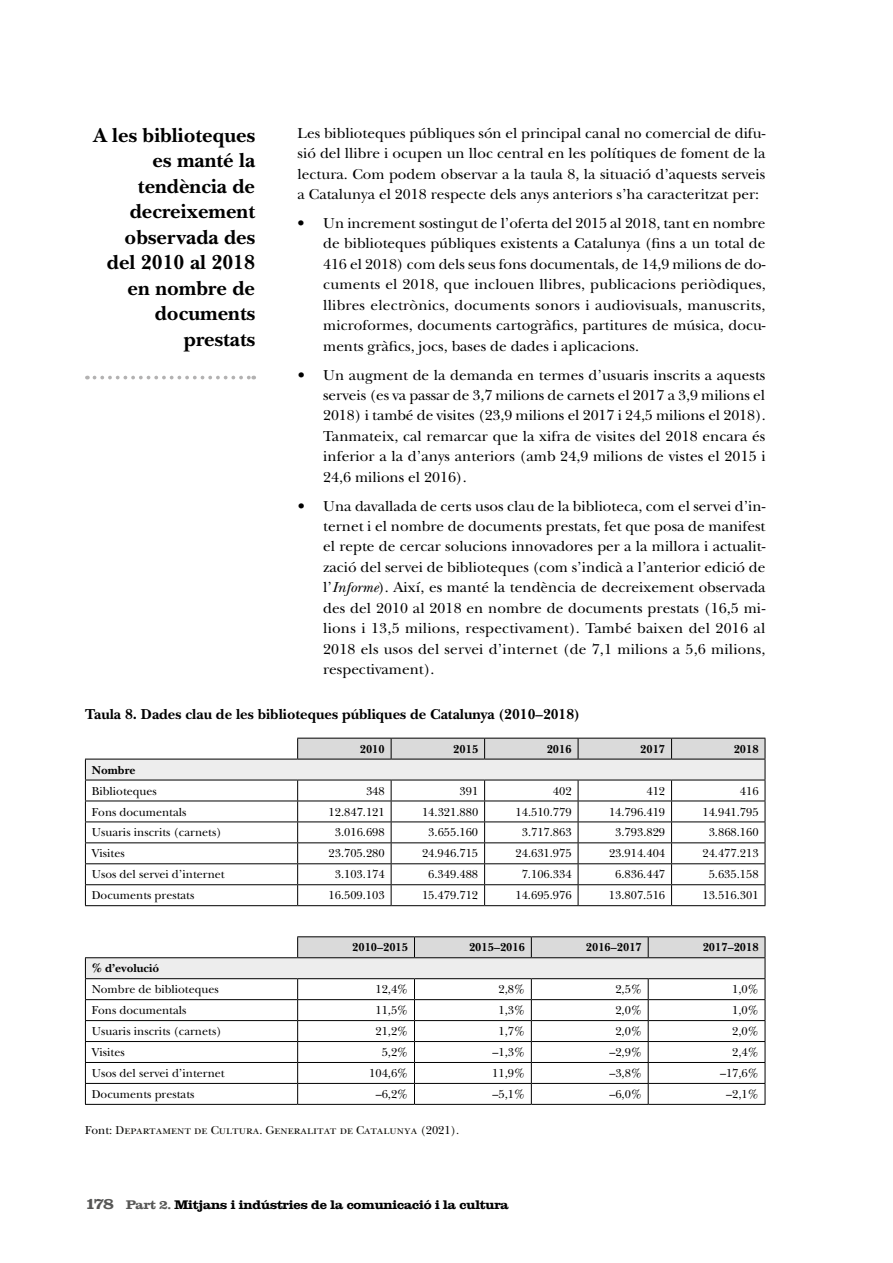
<style>
.page{position:relative;width:893px;height:1263px;background:#fff}
.page>*{position:absolute;margin:0;border:0;box-sizing:border-box;transform-origin:0 0}
.t1{font:700 21px/25.5px "New Baskerville Std";color:#000;text-align:right}
.t2{font:15px/20.4px "New Baskerville Std";letter-spacing:.005em;color:#000;text-align:justify}
.t3{font:700 15px "New Baskerville Std";color:#000}
.t4{font:12px "New Baskerville Std";color:#000}
.t5{font:700 12px "New Baskerville Std";color:#000}
.t6{font:12px "New Baskerville Std";color:#12110c}
.t7{font:700 12px "Clarendon";color:#000}
.s1{font-style:italic}
.s2{color:#000}
.s3{font-size:15px;color:#575756}
.s4{color:#575756}
</style>
<div class="page">
<div style="left:85px;top:759px;width:680px;height:21px;background:#ededed"></div>
<hr style="left:85px;top:759px;width:213px;height:1px;background:#000">
<hr style="left:85px;top:780px;width:213px;height:1px;background:#000">
<hr style="left:85px;top:801px;width:213px;height:1px;background:#000">
<hr style="left:85px;top:821px;width:213px;height:1px;background:#000">
<hr style="left:85px;top:842px;width:213px;height:1px;background:#000">
<hr style="left:85px;top:863px;width:213px;height:1px;background:#000">
<svg style="left:85px;top:759px;width:1px;height:146px"></svg>
<hr style="left:85px;top:884px;width:213px;height:1px;background:#000">
<hr style="left:85px;top:905px;width:213px;height:1px;background:#000">
<hr style="left:298px;top:905px;width:93px;height:1px;background:#000">
<hr style="left:391px;top:905px;width:94px;height:1px;background:#000">
<hr style="left:485px;top:905px;width:93px;height:1px;background:#000">
<hr style="left:578px;top:905px;width:94px;height:1px;background:#000">
<hr style="left:672px;top:905px;width:93px;height:1px;background:#000">
<svg style="left:297px;top:738px;width:469px;height:167px"></svg>
<hr style="left:298px;top:821px;width:93px;height:1px;background:#000">
<hr style="left:391px;top:821px;width:94px;height:1px;background:#000">
<hr style="left:485px;top:821px;width:93px;height:1px;background:#000">
<hr style="left:578px;top:821px;width:94px;height:1px;background:#000">
<hr style="left:672px;top:821px;width:93px;height:1px;background:#000">
<div style="left:85px;top:958px;width:680px;height:21px;background:#ededed"></div>
<hr style="left:85px;top:957px;width:213px;height:1px;background:#000">
<svg style="left:85px;top:958px;width:1px;height:146px"></svg>
<hr style="left:85px;top:978px;width:213px;height:1px;background:#000">
<hr style="left:85px;top:999px;width:213px;height:1px;background:#000">
<hr style="left:85px;top:1020px;width:213px;height:1px;background:#000">
<hr style="left:85px;top:1041px;width:213px;height:1px;background:#000">
<hr style="left:85px;top:1062px;width:213px;height:1px;background:#000">
<hr style="left:85px;top:1083px;width:213px;height:1px;background:#000">
<hr style="left:85px;top:1104px;width:213px;height:1px;background:#000">
<hr style="left:298px;top:1104px;width:116px;height:1px;background:#000">
<hr style="left:414px;top:1104px;width:117px;height:1px;background:#000">
<hr style="left:531px;top:1104px;width:117px;height:1px;background:#000">
<hr style="left:648px;top:1104px;width:117px;height:1px;background:#000">
<hr style="left:297px;top:936px;width:117px;height:1px;background:#000">
<hr style="left:414px;top:936px;width:117px;height:1px;background:#000">
<hr style="left:531px;top:936px;width:117px;height:1px;background:#000">
<hr style="left:648px;top:936px;width:117px;height:1px;background:#000">
<svg style="left:297px;top:937px;width:469px;height:167px"></svg>
<hr style="left:298px;top:1020px;width:116px;height:1px;background:#000">
<hr style="left:414px;top:1020px;width:117px;height:1px;background:#000">
<hr style="left:531px;top:1020px;width:117px;height:1px;background:#000">
<hr style="left:648px;top:1020px;width:117px;height:1px;background:#000">
<svg style="left:94px;top:376px;width:160px;height:3px"></svg>
<p class="t2" style="left:298px;top:123px;width:469px">Les biblioteques públiques són el principal canal no comercial de difu&shy;sió del llibre i ocupen un lloc central en les polítiques de foment de la lectura. Com podem observar a la taula 8, la situació d’aquests serveis a Catalunya el 2018 respecte dels anys anteriors s’ha caracteritzat per:</p>
<p class="t2" style="left:323px;top:213px;width:444px;text-indent:-26px">• Un increment sostingut de l’oferta del 2015 al 2018, tant en nombre de biblioteques públiques existents a Catalunya (fins a un total de 416 el 2018) com dels seus fons documentals, de 14,9 milions de do&shy;cuments el 2018, que inclouen llibres, publicacions periòdiques, llibres electrònics, documents sonors i audiovisuals, manuscrits, microformes, documents cartogràfics, partitures de música, docu&shy;ments gràfics, jocs, bases de dades i aplicacions.</p>
<p class="t2" style="left:323px;top:365px;width:444px;text-indent:-26px">• Un augment de la demanda en termes d’usuaris inscrits a aquests serveis (es va passar de 3,7 milions de carnets el 2017 a 3,9 milions el 2018) i també de visites (23,9 milions el 2017 i 24,5 milions el 2018).<br>Tanmateix, cal remarcar que la xifra de visites del 2018 encara és inferior a la d’anys anteriors (amb 24,9 milions de vistes el 2015 i 24,6 milions el 2016).</p>
<p class="t2" style="left:323px;top:496px;width:444px;text-indent:-26px">• Una davallada de certs usos clau de la biblioteca, com el servei d’in&shy;ternet i el nombre de documents prestats, fet que posa de manifest el repte de cercar solucions innovadores per a la millora i actualit&shy;zació del servei de biblioteques (com s’indicà a l’anterior edició de l’<span class="s1">Informe</span>). Així, es manté la tendència de decreixement observada des del 2010 al 2018 en nombre de documents prestats (16,5 mi&shy;lions i 13,5 milions, respectivament). També baixen del 2016 al 2018 els usos del servei d’internet (de 7,1 milions a 5,6 milions, respectivament).</p>
<p class="t3" style="left:85px;top:705px;width:496px">Taula 8. Dades clau de les biblioteques públiques de Catalunya (2010–2018)</p>
<p class="t5" style="left:360px;top:742px;width:26px">2010</p>
<p class="t5" style="left:453px;top:742px;width:26px">2015</p>
<p class="t5" style="left:547px;top:742px;width:26px">2016</p>
<p class="t5" style="left:640px;top:742px;width:26px">2017</p>
<p class="t5" style="left:734px;top:742px;width:26px">2018</p>
<p class="t5" style="left:92px;top:763px;width:45px">Nombre</p>
<p class="t4" style="left:92px;top:784px;width:67px">Biblioteques</p>
<p class="t4" style="left:366px;top:784px;width:20px">348</p>
<p class="t4" style="left:459px;top:784px;width:20px">391</p>
<p class="t4" style="left:553px;top:784px;width:20px">402</p>
<p class="t4" style="left:646px;top:784px;width:20px">412</p>
<p class="t4" style="left:740px;top:784px;width:20px">416</p>
<p class="t4" style="left:92px;top:805px;width:96px">Fons documentals</p>
<p class="t4" style="left:329px;top:805px;width:58px">12.847.121</p>
<p class="t4" style="left:422px;top:805px;width:58px">14.321.880</p>
<p class="t4" style="left:516px;top:805px;width:58px">14.510.779</p>
<p class="t4" style="left:609px;top:805px;width:58px">14.796.419</p>
<p class="t4" style="left:702px;top:805px;width:58px">14.941.795</p>
<p class="t4" style="left:92px;top:826px;width:131px">Usuaris inscrits (carnets)</p>
<p class="t4" style="left:335px;top:826px;width:51px">3.016.698</p>
<p class="t4" style="left:428px;top:826px;width:51px">3.655.160</p>
<p class="t4" style="left:522px;top:826px;width:51px">3.717.863</p>
<p class="t4" style="left:615px;top:826px;width:51px">3.793.829</p>
<p class="t4" style="left:709px;top:826px;width:51px">3.868.160</p>
<p class="t4" style="left:92px;top:846px;width:34px">Visites</p>
<p class="t4" style="left:329px;top:846px;width:58px">23.705.280</p>
<p class="t4" style="left:422px;top:846px;width:58px">24.946.715</p>
<p class="t4" style="left:515px;top:846px;width:58px">24.631.975</p>
<p class="t4" style="left:609px;top:846px;width:58px">23.914.404</p>
<p class="t4" style="left:702px;top:846px;width:58px">24.477.213</p>
<p class="t4" style="left:92px;top:867px;width:135px">Usos del servei d’internet</p>
<p class="t4" style="left:335px;top:867px;width:51px">3.103.174</p>
<p class="t4" style="left:428px;top:867px;width:51px">6.349.488</p>
<p class="t4" style="left:522px;top:867px;width:51px">7.106.334</p>
<p class="t4" style="left:615px;top:867px;width:51px">6.836.447</p>
<p class="t4" style="left:709px;top:867px;width:51px">5.635.158</p>
<p class="t4" style="left:92px;top:888px;width:104px">Documents prestats</p>
<p class="t4" style="left:329px;top:888px;width:58px">16.509.103</p>
<p class="t4" style="left:422px;top:888px;width:58px">15.479.712</p>
<p class="t4" style="left:515px;top:888px;width:58px">14.695.976</p>
<p class="t4" style="left:609px;top:888px;width:58px">13.807.516</p>
<p class="t4" style="left:702px;top:888px;width:58px">13.516.301</p>
<h1 class="t1" style="left:93px;top:122px;width:163px">A les biblioteques es manté la tendència de decreixement observada des del 2010 al 2018 en nombre de documents prestats</h1>
<p class="t5" style="left:352px;top:940px;width:57px">2010–2015</p>
<p class="t5" style="left:469px;top:940px;width:57px">2015–2016</p>
<p class="t5" style="left:586px;top:940px;width:57px">2016–2017</p>
<p class="t5" style="left:703px;top:940px;width:57px">2017–2018</p>
<p class="t5" style="left:92px;top:961px;width:69px">% d’evolució</p>
<p class="t4" style="left:92px;top:982px;width:128px">Nombre de biblioteques</p>
<p class="t4" style="left:375px;top:982px;width:34px">12,4%</p>
<p class="t4" style="left:499px;top:982px;width:28px">2,8%</p>
<p class="t4" style="left:615px;top:982px;width:28px">2,5%</p>
<p class="t4" style="left:732px;top:982px;width:28px">1,0%</p>
<p class="t4" style="left:92px;top:1003px;width:96px">Fons documentals</p>
<p class="t4" style="left:375px;top:1003px;width:34px">11,5%</p>
<p class="t4" style="left:499px;top:1003px;width:28px">1,3%</p>
<p class="t4" style="left:615px;top:1003px;width:28px">2,0%</p>
<p class="t4" style="left:732px;top:1003px;width:28px">1,0%</p>
<p class="t4" style="left:92px;top:1024px;width:131px">Usuaris inscrits (carnets)</p>
<p class="t4" style="left:375px;top:1024px;width:34px">21,2%</p>
<p class="t4" style="left:499px;top:1024px;width:28px">1,7%</p>
<p class="t4" style="left:615px;top:1024px;width:28px">2,0%</p>
<p class="t4" style="left:732px;top:1024px;width:28px">2,0%</p>
<p class="t4" style="left:92px;top:1045px;width:34px">Visites</p>
<p class="t4" style="left:382px;top:1045px;width:28px">5,2%</p>
<p class="t4" style="left:493px;top:1045px;width:34px">–1,3%</p>
<p class="t4" style="left:609px;top:1045px;width:34px">–2,9%</p>
<p class="t4" style="left:732px;top:1045px;width:28px">2,4%</p>
<p class="t4" style="left:92px;top:1066px;width:135px">Usos del servei d’internet</p>
<p class="t4" style="left:369px;top:1066px;width:40px">104,6%</p>
<p class="t4" style="left:492px;top:1066px;width:34px">11,9%</p>
<p class="t4" style="left:609px;top:1066px;width:34px">–3,8%</p>
<p class="t4" style="left:720px;top:1066px;width:40px">–17,6%</p>
<p class="t4" style="left:92px;top:1087px;width:104px">Documents prestats</p>
<p class="t4" style="left:376px;top:1087px;width:34px">–6,2%</p>
<p class="t4" style="left:493px;top:1087px;width:34px">–5,1%</p>
<p class="t4" style="left:609px;top:1087px;width:34px">–6,0%</p>
<p class="t4" style="left:726px;top:1087px;width:34px">–2,1%</p>
<p class="t6" style="left:85px;top:1123px;width:376px"><span class="s2">Font</span>: Departament de Cultura. Generalitat de Catalunya (<span class="s2">2021</span>).</p>
<p class="t7" style="left:85px;top:1197px;width:425px"><span class="s3">178</span> <span class="s4">Part 2.</span> Mitjans i indústries de la comunicació i la cultura</p>
</div>
